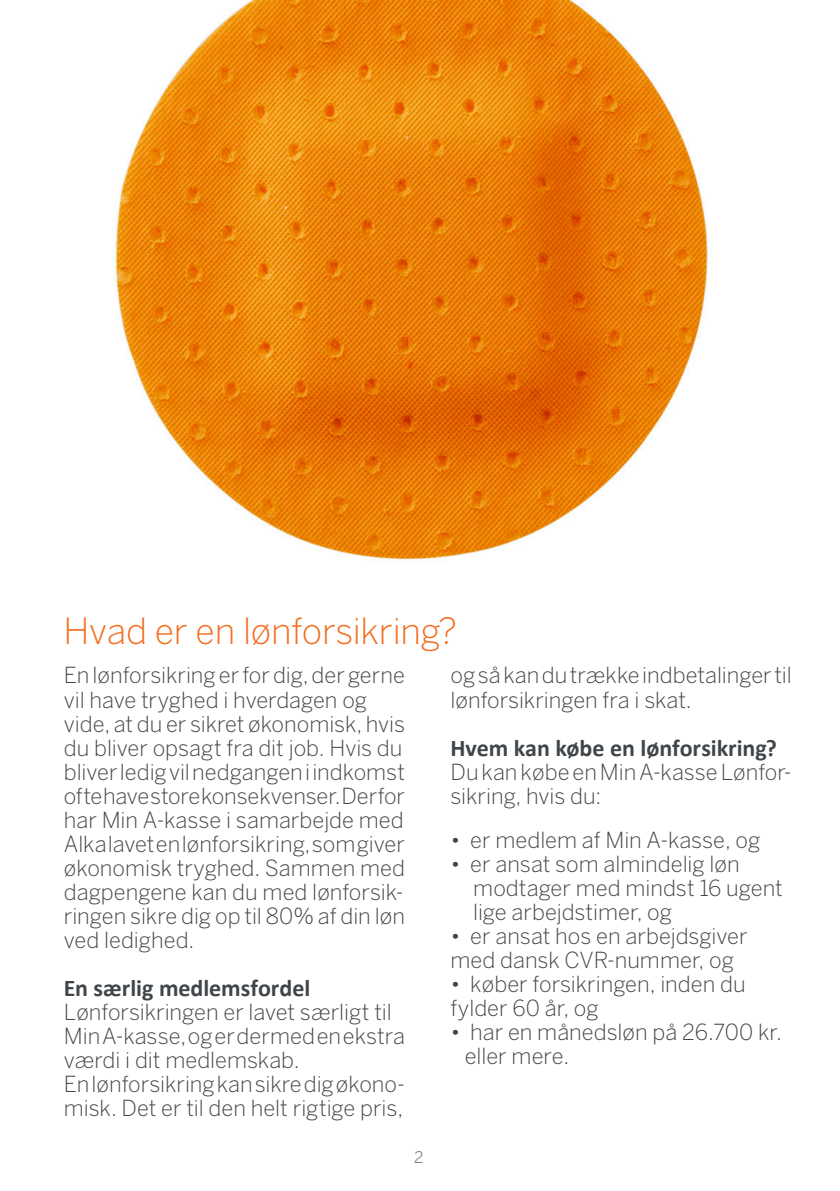
<style>
.page{position:relative;width:840px;height:1191px;background:#fff}
.page>*{position:absolute;margin:0;border:0;box-sizing:border-box;transform-origin:0 0}
.Brødtekst_Mads{font:300 35.8px "Benton Sans";letter-spacing:-.005em;color:#f36e21}
.Brødtekst_Mads-2{font:700 24px "Calibri";color:#40454a}
.Brødtekst_Mads-3{font:300 22px/24px "Benton Sans";color:#40454a}
.t1{font:16px "Benton Sans";color:#808285}
</style>
<div class="page">
<img style="left:115px;top:0;width:593px;height:562px">
<p class="Brødtekst_Mads" style="left:63px;top:610px;width:395px">Hvad er en lønforsikring?</p>
<p class="Brødtekst_Mads-3" style="left:64px;top:663px;width:342px">En lønforsikring er for dig, der gerne vil have tryghed i hverdagen og vide, at du er sikret økonomisk, hvis du bliver opsagt fra dit job. Hvis du bliver ledig vil nedgangen i indkomst ofte have store konsekvenser. Derfor har Min A-kasse i samarbejde med Alka lavet en lønforsikring, som giver økonomisk tryghed. Sammen med dagpengene kan du med lønforsik&shy;ringen sikre dig op til 80% af din løn ved ledighed.</p>
<p class="Brødtekst_Mads-2" style="left:64px;top:970px;width:248px">En særlig medlemsfordel</p>
<p class="Brødtekst_Mads-3" style="left:64px;top:999px;width:342px">Lønforsikringen er lavet særligt til<br>Min A-kasse, og er dermed en ekstra værdi i dit medlemskab.</p>
<p class="Brødtekst_Mads-3" style="left:64px;top:1071px;width:342px">En lønforsikring kan sikre dig økono&shy;misk. Det er til den helt rigtige pris,</p>
<p class="t1" style="left:414px;top:1148px;width:11px">2</p>
<p class="Brødtekst_Mads-3" style="left:450px;top:663px;width:342px">og så kan du trække indbetalinger til lønforsikringen fra i skat.</p>
<p class="Brødtekst_Mads-2" style="left:450px;top:730px;width:327px">Hvem kan købe en lønforsikring?</p>
<p class="Brødtekst_Mads-3" style="left:450px;top:759px;width:342px">Du kan købe en Min A-kasse Lønfor&shy;sikring, hvis du:</p>
<p class="Brødtekst_Mads-3" style="left:450px;top:828px;width:311px">• er medlem af Min A-kasse, og</p>
<p class="Brødtekst_Mads-3" style="left:473px;top:852px;width:311px;text-indent:-23px">• er ansat som almindelig løn modtager med mindst 16 ugent lige arbejdstimer, og</p>
<p class="Brødtekst_Mads-3" style="left:450px;top:924px;width:298px">• er ansat hos en arbejdsgiver med dansk CVR-nummer, og</p>
<p class="Brødtekst_Mads-3" style="left:450px;top:972px;width:296px">• køber forsikringen, inden du fylder 60 år, og</p>
<p class="Brødtekst_Mads-3" style="left:450px;top:1020px;width:333px">• har en månedsløn på 26.700 kr.</p>
<p class="Brødtekst_Mads-3" style="left:464px;top:1044px;width:106px">eller mere.</p>
</div>
